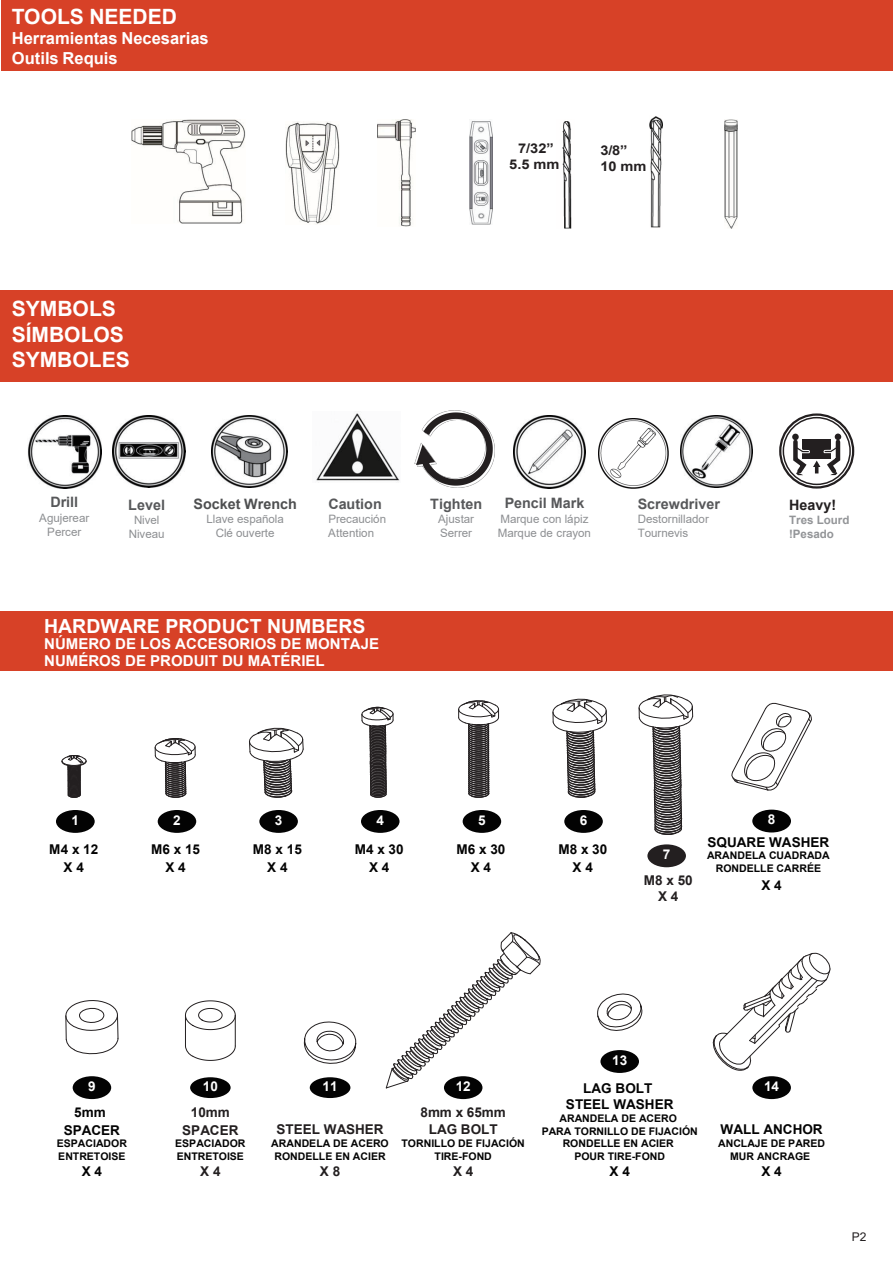
<style>
.page{position:relative;width:893px;height:1263px;background:#fff}
.page>*{position:absolute;margin:0;border:0;box-sizing:border-box;transform-origin:0 0}
.t1{font:700 21px/25.2px "Arial";color:#fff}
.t2{font:700 19.5px "Arial";color:#fff}
.t3{font:700 16.5px/19.8px "Arial";color:#fff}
.t4{font:700 15px/16.5px "Arial";color:#fff}
.t5{font:700 14.4px "Arial";color:#57585a}
.t6{font:700 14.4px "Arial";color:#4e4f50}
.t7{font:700 14.4px "Arial";color:#231f20}
.t8{font:700 13.5px/17.7px "Arial";color:#030303;text-align:center}
.t9{font:700 13.5px/17.4px "Arial";color:#231f20;text-align:center}
.t10{font:700 13.5px "Arial";color:#fff}
.t11{font:700 13.5px/16px "Arial";color:#231f20;scale:1.09 1}
.t12{font:12px "Arial";color:#231f20}
.t13{font:11.55px/13.8px "Arial";letter-spacing:-.005em;color:#8d8f92}
.t14{font:700 11.55px/13.8px "Arial";color:#939598}
.t15{font:700 10.5px/12.6px "Arial";color:#030303;text-align:center}
</style>
<div class="page">
<div style="left:1px;top:0;width:892px;height:71px;background:#d74127"></div>
<div style="left:1px;top:290px;width:892px;height:92px;background:#d74127"></div>
<img style="left:28px;top:416px;width:73px;height:72px">
<img style="left:113px;top:415px;width:72px;height:73px">
<img style="left:316px;top:411px;width:150px;height:70px">
<img style="left:513px;top:416px;width:73px;height:72px">
<img style="left:680px;top:416px;width:73px;height:72px">
<img style="left:404px;top:414px;width:90px;height:73px">
<svg style="left:416px;top:412px;width:77px;height:74px"></svg>
<img style="left:211px;top:416px;width:76px;height:71px">
<img style="left:132px;top:119px;width:114px;height:105px">
<img style="left:724px;top:119px;width:14px;height:109px">
<img style="left:378px;top:119px;width:37px;height:107px">
<img style="left:285px;top:121px;width:54px;height:103px">
<img style="left:649px;top:116px;width:14px;height:112px">
<img style="left:562px;top:121px;width:10px;height:107px">
<img style="left:470px;top:121px;width:23px;height:103px">
<div style="left:783px;top:417px;width:68px;height:68px;border:2px solid #231f20;border-radius:50%"></div>
<div style="left:779px;top:413px;width:75px;height:76px;border:2px solid #231f20;border-radius:50%"></div>
<div style="left:792px;top:434px;width:7px;height:6px;background:#231f20;border-radius:50%"></div>
<div style="left:835px;top:433px;width:6px;height:7px;background:#231f20;border-radius:50%"></div>
<svg style="left:791px;top:437px;width:51px;height:40px"></svg>
<img style="left:598px;top:418px;width:70px;height:70px">
<div style="left:0;top:611px;width:893px;height:60px;background:#d74127"></div>
<div style="left:72px;top:1075px;width:40px;height:25px;background:#030303;border-radius:50%"></div>
<div style="left:70px;top:1074px;width:43px;height:27px;border:2px solid #fff;border-radius:50%"></div>
<div style="left:599px;top:1049px;width:41px;height:25px;background:#030303;border-radius:50%"></div>
<div style="left:598px;top:1048px;width:43px;height:27px;border:2px solid #fff;border-radius:50%"></div>
<div style="left:443px;top:1075px;width:41px;height:25px;background:#030303;border-radius:50%"></div>
<div style="left:442px;top:1074px;width:43px;height:27px;border:2px solid #fff;border-radius:50%"></div>
<div style="left:751px;top:808px;width:41px;height:26px;background:#030303;border-radius:50%"></div>
<div style="left:750px;top:807px;width:43px;height:28px;border:2px solid #fff;border-radius:50%"></div>
<svg style="left:731px;top:703px;width:81px;height:88px"></svg>
<svg style="left:65px;top:1000px;width:54px;height:55px"></svg>
<svg style="left:386px;top:932px;width:155px;height:156px"></svg>
<svg style="left:597px;top:993px;width:46px;height:38px"></svg>
<div style="left:309px;top:1076px;width:43px;height:23px;background:#030303;border-radius:50%"></div>
<div style="left:307px;top:1075px;width:46px;height:25px;border:2px solid #fff;border-radius:50%"></div>
<svg style="left:303px;top:1021px;width:54px;height:43px"></svg>
<div style="left:189px;top:1076px;width:43px;height:23px;background:#030303;border-radius:50%"></div>
<div style="left:188px;top:1075px;width:45px;height:25px;border:2px solid #fff;border-radius:50%"></div>
<hr style="left:235px;top:1015px;width:1px;height:31px;background:#231f20">
<hr style="left:185px;top:1015px;width:1px;height:31px;background:#231f20">
<svg style="left:185px;top:1000px;width:51px;height:30px"></svg>
<svg style="left:185px;top:1045px;width:51px;height:16px"></svg>
<div style="left:751px;top:1075px;width:41px;height:25px;background:#030303;border-radius:50%"></div>
<div style="left:750px;top:1074px;width:43px;height:27px;border:2px solid #fff;border-radius:50%"></div>
<svg style="left:713px;top:953px;width:117px;height:118px"></svg>
<div style="left:360px;top:809px;width:41px;height:25px;background:#030303;border-radius:50%"></div>
<div style="left:359px;top:808px;width:43px;height:27px;border:2px solid #fff;border-radius:50%"></div>
<div style="left:461px;top:809px;width:41px;height:25px;background:#030303;border-radius:50%"></div>
<div style="left:460px;top:808px;width:43px;height:27px;border:2px solid #fff;border-radius:50%"></div>
<div style="left:55px;top:809px;width:41px;height:25px;background:#030303;border-radius:50%"></div>
<div style="left:54px;top:808px;width:43px;height:27px;border:2px solid #fff;border-radius:50%"></div>
<div style="left:157px;top:809px;width:40px;height:25px;background:#030303;border-radius:50%"></div>
<div style="left:155px;top:808px;width:43px;height:27px;border:2px solid #fff;border-radius:50%"></div>
<div style="left:258px;top:809px;width:41px;height:25px;background:#030303;border-radius:50%"></div>
<div style="left:257px;top:808px;width:43px;height:27px;border:2px solid #fff;border-radius:50%"></div>
<div style="left:563px;top:809px;width:41px;height:25px;background:#030303;border-radius:50%"></div>
<div style="left:562px;top:808px;width:43px;height:27px;border:2px solid #fff;border-radius:50%"></div>
<svg style="left:154px;top:738px;width:42px;height:60px"></svg>
<svg style="left:458px;top:700px;width:42px;height:98px"></svg>
<svg style="left:249px;top:727px;width:55px;height:71px"></svg>
<svg style="left:361px;top:707px;width:33px;height:91px"></svg>
<svg style="left:61px;top:755px;width:26px;height:43px"></svg>
<svg style="left:552px;top:698px;width:55px;height:100px"></svg>
<div style="left:646px;top:843px;width:41px;height:25px;background:#231f20;border-radius:50%"></div>
<div style="left:645px;top:842px;width:43px;height:27px;border:2px solid #fff;border-radius:50%"></div>
<svg style="left:638px;top:694px;width:56px;height:141px"></svg>
<h1 class="t1" style="left:12px;top:4px;width:167px">TOOLS NEEDED</h1>
<h3 class="t3" style="left:12px;top:29px;width:198px">Herramientas Necesarias<br>Outils Requis</h3>
<h1 class="t1" style="left:12px;top:296px;width:120px">SYMBOLS<br>SÍMBOLOS<br>SYMBOLES</h1>
<p class="t11" style="left:509px;top:140px;width:48px;text-align:center">7/32”<br>5.5 mm</p>
<p class="t11" style="left:600px;top:142px;width:44px">3/8”<br>10 mm</p>
<h3 class="t5" style="left:50px;top:492px;width:29px">Drill</h3>
<p class="t13" style="left:39px;top:511px;width:51px;text-align:center">Agujerear<br>Percer</p>
<h3 class="t5" style="left:128px;top:495px;width:38px">Level</h3>
<p class="t13" style="left:129px;top:513px;width:37px;text-align:center">Nivel<br>Niveau</p>
<h3 class="t6" style="left:194px;top:493px;width:105px">Socket Wrench</h3>
<p class="t13" style="left:206px;top:512px;width:79px;text-align:center">Llave española<br>Clé ouverte</p>
<h3 class="t5" style="left:328px;top:493px;width:55px">Caution</h3>
<p class="t13" style="left:328px;top:512px;width:59px">Precaución<br>Attention</p>
<h3 class="t5" style="left:430px;top:493px;width:54px">Tighten</h3>
<p class="t13" style="left:438px;top:512px;width:38px">Ajustar<br>Serrer</p>
<h3 class="t5" style="left:505px;top:493px;width:81px">Pencil Mark</h3>
<p class="t13" style="left:498px;top:512px;width:95px">Marque con lápiz<br>Marque de crayon</p>
<h3 class="t5" style="left:638px;top:493px;width:84px">Screwdriver</h3>
<p class="t13" style="left:638px;top:512px;width:73px">Destornillador<br>Tournevis</p>
<h2 class="t2" style="left:44px;top:612px;width:323px">HARDWARE PRODUCT NUMBERS</h2>
<h3 class="t4" style="left:44px;top:636px;width:336px">NÚMERO DE LOS ACCESORIOS DE MONTAJE<br>NUMÉROS DE PRODUIT DU MATÉRIEL</h3>
<h3 class="t7" style="left:789px;top:495px;width:48px">Heavy!</h3>
<p class="t14" style="left:789px;top:513px;width:62px">Tres Lourd !Pesado</p>
<p class="t10" style="left:72px;top:810px;width:9px">1</p>
<p class="t10" style="left:173px;top:810px;width:9px">2</p>
<p class="t10" style="left:376px;top:810px;width:9px">4</p>
<p class="t10" style="left:478px;top:810px;width:9px">5</p>
<p class="t8" style="left:151px;top:840px;width:50px">M6 x 15<br>X 4</p>
<p class="t8" style="left:253px;top:840px;width:50px">M8 x 15<br>X 4</p>
<p class="t8" style="left:456px;top:840px;width:50px">M6 x 30<br>X 4</p>
<p class="t8" style="left:558px;top:840px;width:50px">M8 x 30<br>X 4</p>
<p class="t10" style="left:275px;top:810px;width:9px">3</p>
<p class="t10" style="left:580px;top:810px;width:9px">6</p>
<p class="t8" style="left:49px;top:840px;width:50px">M4 x 12<br>X 4</p>
<p class="t8" style="left:355px;top:840px;width:50px">M4 x 30<br>X 4</p>
<p class="t10" style="left:663px;top:845px;width:9px">7</p>
<p class="t9" style="left:644px;top:872px;width:50px;line-height:16.2px">M8 x 50<br>X 4</p>
<p class="t10" style="left:768px;top:810px;width:9px">8</p>
<p class="t8" style="left:707px;top:833px;width:123px">SQUARE WASHER</p>
<p class="t15" style="left:707px;top:849px;width:124px">ARANDELA CUADRADA<br>RONDELLE CARRÉE</p>
<p class="t8" style="left:761px;top:876px;width:22px">X 4</p>
<p class="t10" style="left:88px;top:1077px;width:9px">9</p>
<p class="t8" style="left:64px;top:1104px;width:58px">5mm<br>SPACER</p>
<p class="t15" style="left:57px;top:1137px;width:72px;text-align:left">ESPACIADOR<br>ENTRETOISE</p>
<p class="t8" style="left:82px;top:1162px;width:22px">X 4</p>
<p class="t10" style="left:203px;top:1077px;width:16px">10</p>
<p class="t9" style="left:182px;top:1104px;width:58px">10mm<br>SPACER</p>
<p class="t15" style="left:175px;top:1137px;width:72px;text-align:left">ESPACIADOR<br>ENTRETOISE</p>
<p class="t9" style="left:200px;top:1162px;width:22px">X 4</p>
<p class="t10" style="left:323px;top:1077px;width:16px">11</p>
<p class="t9" style="left:276px;top:1121px;width:109px">STEEL WASHER</p>
<p class="t15" style="left:271px;top:1137px;width:119px">ARANDELA DE ACERO<br>RONDELLE EN ACIER</p>
<p class="t9" style="left:320px;top:1162px;width:22px">X 8</p>
<p class="t10" style="left:456px;top:1077px;width:17px">12</p>
<p class="t9" style="left:420px;top:1104px;width:87px">8mm x 65mm</p>
<p class="t9" style="left:429px;top:1121px;width:70px">LAG BOLT</p>
<p class="t15" style="left:401px;top:1137px;width:125px">TORNILLO DE FIJACIÓN<br>TIRE-FOND</p>
<p class="t9" style="left:453px;top:1162px;width:22px">X 4</p>
<p class="t10" style="left:612px;top:1050px;width:17px">13</p>
<p class="t8" style="left:566px;top:1080px;width:109px;line-height:16.2px">LAG BOLT<br>STEEL WASHER</p>
<p class="t15" style="left:542px;top:1112px;width:158px">ARANDELA DE ACERO<br>PARA TORNILLO DE FIJACIÓN<br>RONDELLE EN ACIER<br>POUR TIRE-FOND</p>
<p class="t8" style="left:610px;top:1162px;width:22px">X 4</p>
<p class="t10" style="left:764px;top:1077px;width:17px">14</p>
<p class="t8" style="left:721px;top:1121px;width:104px">WALL ANCHOR</p>
<p class="t15" style="left:718px;top:1137px;width:109px">ANCLAJE DE PARED<br>MUR ANCRAGE</p>
<p class="t8" style="left:761px;top:1162px;width:22px">X 4</p>
<p class="t12" style="left:852px;top:1228px;width:16px">P2</p>
</div>
